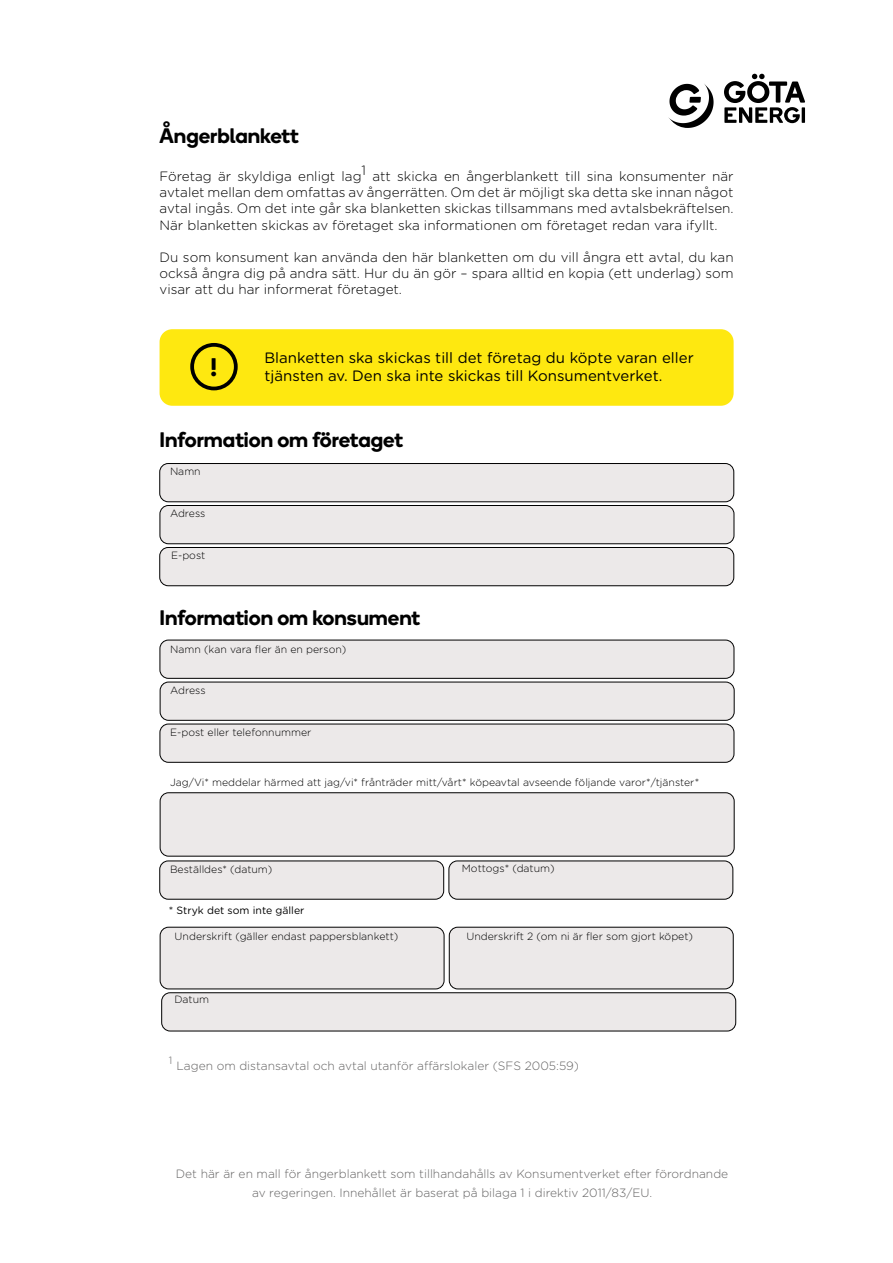
<style>
.page{position:relative;width:893px;height:1263px;background:#fff}
.page>*{position:absolute;margin:0;border:0;box-sizing:border-box;transform-origin:0 0}
.t1{font:600 25.5px "Boing";color:#000}
.t2{font:600 21px "Boing";color:#000}
.t3{font:15px/18px "Gotham Rounded";color:#000}
.t4{font:300 13.5px/16.2px "Gotham Rounded";color:#000;text-align:justify}
.t5{font:300 12px/19.5px "Gotham Rounded";color:#646363;text-align:center}
.t6{font:300 10.5px "Gotham Rounded";color:#000}
.t7{font:10.5px "Gotham Rounded";color:#000}
.t8{font:300 10.5px "Gotham Rounded";color:#646363}
</style>
<div class="page">
<div style="left:160px;top:861px;width:284px;height:38px;background:#ece9e9;border-radius:9px"></div>
<div style="left:160px;top:861px;width:284px;height:38px;border:1px solid #000;border-radius:9px"></div>
<div style="left:160px;top:927px;width:284px;height:62px;background:#ece9e9;border-radius:9px"></div>
<div style="left:160px;top:927px;width:284px;height:62px;border:1px solid #000;border-radius:9px"></div>
<div style="left:449px;top:861px;width:284px;height:38px;background:#ece9e9;border-radius:9px"></div>
<div style="left:449px;top:861px;width:284px;height:38px;border:1px solid #000;border-radius:9px"></div>
<div style="left:449px;top:927px;width:284px;height:62px;background:#ece9e9;border-radius:9px"></div>
<div style="left:449px;top:927px;width:284px;height:62px;border:1px solid #000;border-radius:9px"></div>
<div style="left:160px;top:547px;width:574px;height:39px;background:#ece9e9;border-radius:9px"></div>
<div style="left:160px;top:547px;width:574px;height:39px;border:1px solid #000;border-radius:9px"></div>
<div style="left:160px;top:724px;width:574px;height:38px;background:#ece9e9;border-radius:9px"></div>
<div style="left:160px;top:724px;width:574px;height:38px;border:1px solid #000;border-radius:9px"></div>
<div style="left:162px;top:993px;width:574px;height:38px;background:#ece9e9;border-radius:9px"></div>
<div style="left:161px;top:992px;width:575px;height:39px;border:1px solid #000;border-radius:9px"></div>
<div style="left:160px;top:505px;width:574px;height:39px;background:#ece9e9;border-radius:9px"></div>
<div style="left:160px;top:505px;width:574px;height:39px;border:1px solid #000;border-radius:9px"></div>
<div style="left:160px;top:682px;width:574px;height:38px;background:#ece9e9;border-radius:9px"></div>
<div style="left:160px;top:682px;width:574px;height:38px;border:1px solid #000;border-radius:9px"></div>
<div style="left:160px;top:463px;width:574px;height:39px;background:#ece9e9;border-radius:9px"></div>
<div style="left:160px;top:463px;width:574px;height:39px;border:1px solid #000;border-radius:9px"></div>
<div style="left:160px;top:640px;width:574px;height:38px;background:#ece9e9;border-radius:9px"></div>
<div style="left:160px;top:640px;width:574px;height:38px;border:1px solid #000;border-radius:9px"></div>
<div style="left:160px;top:329px;width:574px;height:77px;background:#fee810;border-radius:13px"></div>
<div style="left:190px;top:343px;width:48px;height:47px;border:4px solid #000;border-radius:50%"></div>
<svg style="left:668px;top:83px;width:45px;height:45px"></svg>
<svg style="left:724px;top:74px;width:81px;height:49px"></svg>
<div style="left:160px;top:793px;width:574px;height:63px;background:#ece9e9;border-radius:9px"></div>
<div style="left:160px;top:792px;width:574px;height:64px;border:1px solid #000;border-radius:9px"></div>
<h2 class="t2" style="left:160px;top:121px;width:141px">Ångerblankett</h2>
<p class="t4" style="left:160px;top:167px;width:576px">Företag är skyldiga enligt lag1 att skicka en ångerblankett till sina konsumenter när avtalet mellan dem omfattas av ångerrätten. Om det är möjligt ska detta ske innan något avtal ingås. Om det inte går ska blanketten skickas tillsammans med avtalsbekräftelsen.<br>När blanketten skickas av företaget ska informationen om företaget redan vara ifyllt.</p>
<p class="t4" style="left:160px;top:248px;width:576px">Du som konsument kan använda den här blanketten om du vill ångra ett avtal, du kan också ångra dig på andra sätt. Hur du än gör – spara alltid en kopia (ett underlag) som visar att du har informerat företaget.</p>
<h1 class="t1" style="left:210px;top:349px;width:9px">!</h1>
<p class="t3" style="left:264px;top:348px;width:431px">Blanketten ska skickas till det företag du köpte varan eller tjänsten av. Den ska inte skickas till Konsumentverket.</p>
<h2 class="t2" style="left:160px;top:425px;width:245px">Information om företaget</h2>
<p class="t6" style="left:170px;top:464px;width:32px">Namn</p>
<p class="t6" style="left:170px;top:506px;width:37px">Adress</p>
<p class="t6" style="left:171px;top:548px;width:36px">E-post</p>
<h2 class="t2" style="left:160px;top:603px;width:262px">Information om konsument</h2>
<p class="t6" style="left:170px;top:642px;width:178px">Namn (kan vara fler än en person)</p>
<p class="t6" style="left:170px;top:683px;width:37px">Adress</p>
<p class="t6" style="left:170px;top:725px;width:143px">E-post eller telefonnummer</p>
<p class="t6" style="left:170px;top:775px;width:531px">Jag/Vi* meddelar härmed att jag/vi* frånträder mitt/vårt* köpeavtal avseende följande varor*/tjänster*</p>
<p class="t6" style="left:170px;top:862px;width:104px">Beställdes* (datum)</p>
<p class="t6" style="left:462px;top:861px;width:94px">Mottogs* (datum)</p>
<p class="t7" style="left:169px;top:903px;width:137px">* Stryk det som inte gäller</p>
<p class="t6" style="left:175px;top:929px;width:225px">Underskrift (gäller endast pappersblankett)</p>
<p class="t6" style="left:466px;top:929px;width:228px">Underskrift 2 (om ni är fler som gjort köpet)</p>
<p class="t6" style="left:174px;top:992px;width:36px">Datum</p>
<p class="t8" style="left:169px;top:1053px;width:5px">1</p>
<p class="t5" style="left:176px;top:1055px;width:404px">Lagen om distansavtal och avtal utanför affärslokaler (SFS 2005:59)</p>
<p class="t5" style="left:176px;top:1163px;width:554px">Det här är en mall för ångerblankett som tillhandahålls av Konsumentverket efter förordnande av regeringen. Innehållet är baserat på bilaga 1 i direktiv 2011/83/EU.</p>
</div>
